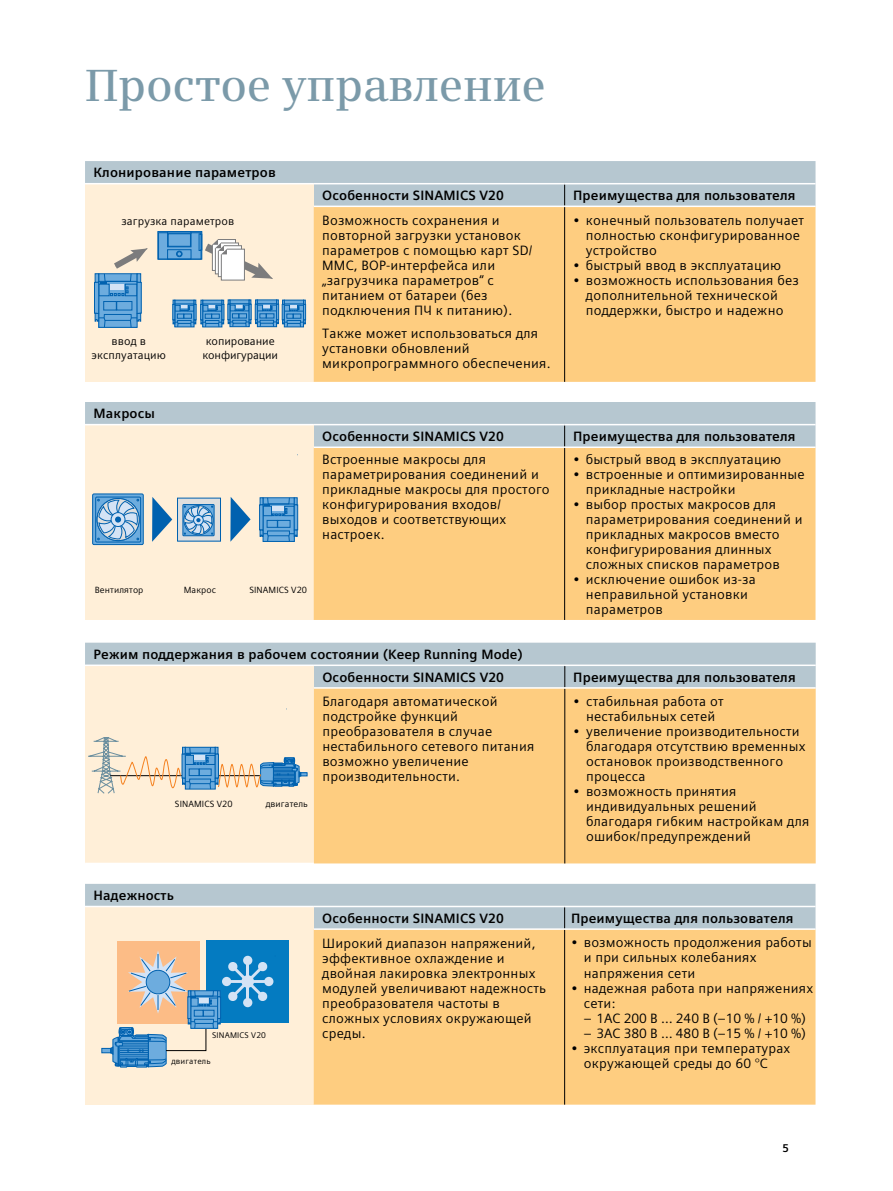
<style>
.page{position:relative;width:893px;height:1191px;background:#fff}
.page>*{position:absolute;margin:0;border:0;box-sizing:border-box;transform-origin:0 0}
.t1{font:600 45px "Siemens Serif";letter-spacing:-.005em;color:#7b9aa9}
.t2{font:13.5px/15px "Siemens Sans Global";letter-spacing:.015em;color:#000}
.t3{font:700 13.5px/22.6px "Siemens Sans Global";letter-spacing:.01em;color:#000}
.t4{font:13.5px "Siemens Sans Global";letter-spacing:-.005em;color:#000}
.t5{font:11.25px/13.8px "Siemens Sans Global";letter-spacing:.01em;color:#000;text-align:center}
.t6{font:11.25px/13.8px "Siemens Sans Global";letter-spacing:-.01em;color:#000}
.t7{font:700 11.25px "Siemens Sans Global";color:#000}
.t8{font:9px "Siemens Sans Global";letter-spacing:.01em;color:#000}
.t9{font:8.25px "Siemens Sans Global";letter-spacing:.02em;color:#000}
</style>
<div class="page">
<div style="left:85px;top:906px;width:229px;height:198px;background:#ffefd8"></div>
<div style="left:314px;top:930px;width:501px;height:174px;background:#fecd80"></div>
<hr style="left:564px;top:930px;width:1px;height:174px;background:#000">
<svg style="left:85px;top:884px;width:730px;height:44px"></svg>
<hr style="left:85px;top:905px;width:229px;height:2px;background:#fff">
<hr style="left:314px;top:905px;width:251px;height:2px;background:#fff">
<hr style="left:565px;top:905px;width:250px;height:2px;background:#fff">
<div style="left:207px;top:940px;width:82px;height:82px;background:#047bc1"></div>
<div style="left:117px;top:941px;width:82px;height:82px;background:#fcbc86"></div>
<div style="left:243px;top:955px;width:9px;height:10px;background:#d4e3f5;border-radius:50%"></div>
<div style="left:243px;top:998px;width:9px;height:9px;background:#d4e3f5;border-radius:50%"></div>
<div style="left:222px;top:976px;width:9px;height:10px;background:#d4e3f5;border-radius:50%"></div>
<div style="left:264px;top:976px;width:9px;height:10px;background:#d4e3f5;border-radius:50%"></div>
<svg style="left:228px;top:961px;width:40px;height:40px"></svg>
<div style="left:241px;top:975px;width:13px;height:12px;background:#d4e3f5;border-radius:50%"></div>
<svg style="left:102px;top:950px;width:119px;height:117px"></svg>
<div style="left:85px;top:665px;width:229px;height:198px;background:#ffefd8"></div>
<div style="left:314px;top:688px;width:502px;height:175px;background:#fecd80"></div>
<hr style="left:564px;top:688px;width:1px;height:175px;background:#000">
<svg style="left:85px;top:642px;width:731px;height:45px"></svg>
<hr style="left:85px;top:664px;width:229px;height:2px;background:#fff">
<hr style="left:85px;top:862px;width:229px;height:2px;background:#fff">
<hr style="left:314px;top:664px;width:251px;height:2px;background:#fff">
<hr style="left:565px;top:664px;width:251px;height:2px;background:#fff">
<svg style="left:88px;top:737px;width:219px;height:56px"></svg>
<div style="left:85px;top:424px;width:229px;height:196px;background:#ffefd8"></div>
<div style="left:314px;top:448px;width:501px;height:172px;background:#fecd80"></div>
<svg style="left:85px;top:402px;width:730px;height:44px"></svg>
<hr style="left:564px;top:448px;width:1px;height:172px;background:#000">
<hr style="left:85px;top:424px;width:229px;height:1px;background:#fff">
<hr style="left:314px;top:424px;width:251px;height:1px;background:#fff">
<hr style="left:565px;top:424px;width:250px;height:1px;background:#fff">
<svg style="left:179px;top:500px;width:40px;height:39px"></svg>
<div style="left:177px;top:498px;width:44px;height:43px;border:1px solid #0061af"></div>
<svg style="left:183px;top:504px;width:31px;height:32px"></svg>
<div style="left:93px;top:494px;width:50px;height:50px;background:#6dacde"></div>
<div style="left:92px;top:493px;width:52px;height:52px;border:1px solid #0061af"></div>
<svg style="left:95px;top:496px;width:47px;height:47px"></svg>
<svg style="left:152px;top:497px;width:20px;height:45px"></svg>
<svg style="left:230px;top:497px;width:21px;height:45px"></svg>
<svg style="left:259px;top:497px;width:39px;height:45px;background:#5297cf"></svg>
<div style="left:85px;top:184px;width:229px;height:198px;background:#ffefd8"></div>
<div style="left:314px;top:207px;width:501px;height:175px;background:#fecd80"></div>
<svg style="left:85px;top:161px;width:730px;height:45px"></svg>
<hr style="left:564px;top:207px;width:1px;height:175px;background:#000">
<hr style="left:85px;top:183px;width:229px;height:1px;background:#fff">
<hr style="left:314px;top:183px;width:251px;height:1px;background:#fff">
<hr style="left:565px;top:183px;width:250px;height:1px;background:#fff">
<svg style="left:94px;top:248px;width:53px;height:80px"></svg>
<div style="left:137px;top:273px;width:4px;height:10px;border:1px solid #0061af"></div>
<div style="left:158px;top:231px;width:44px;height:28px;border:1px solid #0061af"></div>
<div style="left:167px;top:231px;width:24px;height:16px;border:1px solid #0061af"></div>
<svg style="left:158px;top:232px;width:115px;height:49px"></svg>
<div style="left:175px;top:300px;width:19px;height:27px;background:#4993ce"></div>
<div style="left:175px;top:300px;width:19px;height:27px;border:1px solid #0061af"></div>
<div style="left:177px;top:323px;width:14px;height:4px;border:1px solid #0061af"></div>
<div style="left:203px;top:300px;width:19px;height:27px;background:#589ed5"></div>
<div style="left:203px;top:300px;width:19px;height:27px;border:1px solid #0061af"></div>
<div style="left:205px;top:323px;width:14px;height:4px;border:1px solid #0061af"></div>
<div style="left:230px;top:300px;width:19px;height:27px;background:#3888c7"></div>
<div style="left:230px;top:300px;width:19px;height:27px;border:1px solid #0061af"></div>
<div style="left:233px;top:323px;width:13px;height:4px;border:1px solid #0061af"></div>
<div style="left:257px;top:300px;width:20px;height:27px;background:#6dacde"></div>
<div style="left:257px;top:300px;width:20px;height:27px;border:1px solid #0061af"></div>
<div style="left:260px;top:323px;width:14px;height:4px;border:1px solid #0061af"></div>
<div style="left:284px;top:300px;width:19px;height:27px;background:#66a7db"></div>
<div style="left:284px;top:300px;width:20px;height:27px;border:1px solid #0061af"></div>
<div style="left:287px;top:323px;width:14px;height:4px;border:1px solid #0061af"></div>
<svg style="left:172px;top:300px;width:134px;height:24px"></svg>
<h1 class="t1" style="left:85px;top:59px;width:463px">Простое управление</h1>
<p class="t3" style="left:94px;top:161px;width:184px">Клонирование параметров</p>
<p class="t5" style="left:121px;top:214px;width:114px">загрузка параметров</p>
<p class="t5" style="left:91px;top:334px;width:76px">ввод в эксплуатацию</p>
<p class="t6" style="left:202px;top:334px;width:77px">копирование конфигурации</p>
<p class="t3" style="left:94px;top:402px;width:63px">Макросы</p>
<p class="t8" style="left:95px;top:583px;width:50px">Вентилятор</p>
<p class="t8" style="left:184px;top:583px;width:34px">Макрос</p>
<p class="t8" style="left:249px;top:583px;width:59px">SINAMICS V20</p>
<p class="t3" style="left:322px;top:184px;width:183px">Особенности SINAMICS V20</p>
<p class="t3" style="left:573px;top:184px;width:224px">Преимущества для пользователя</p>
<p class="t2" style="left:322px;top:213px;width:212px">Возможность сохранения и повторной загрузки установок параметров с помощью карт SD/<br>MMC, BOP-интерфейса или „загрузчика параметров“ с питанием от батареи (без подключения ПЧ к питанию).</p>
<p class="t2" style="left:322px;top:326px;width:230px">Также может использоваться для установки обновлений микропрограммного обеспечения.</p>
<p class="t2" style="left:586px;top:213px;width:220px;text-indent:-13px">• конечный пользователь получает полностью сконфигурированное устройство</p>
<p class="t2" style="left:573px;top:258px;width:209px">• быстрый ввод в эксплуатацию</p>
<p class="t2" style="left:586px;top:273px;width:214px;text-indent:-13px">• возможность использования без дополнительной технической поддержки, быстро и надежно</p>
<p class="t3" style="left:322px;top:425px;width:183px">Особенности SINAMICS V20</p>
<p class="t3" style="left:573px;top:425px;width:224px">Преимущества для пользователя</p>
<p class="t2" style="left:322px;top:451px;width:229px">Встроенные макросы для параметрирования соединений и прикладные макросы для простого конфигурирования входов/ выходов и соответствующих настроек.</p>
<p class="t2" style="left:573px;top:451px;width:209px">• быстрый ввод в эксплуатацию</p>
<p class="t2" style="left:586px;top:466px;width:220px;text-indent:-13px">• встроенные и оптимизированные прикладные настройки</p>
<p class="t2" style="left:586px;top:496px;width:218px;text-indent:-13px">• выбор простых макросов для параметрирования соединений и прикладных макросов вместо конфигурирования длинных сложных списков параметров</p>
<p class="t2" style="left:586px;top:571px;width:171px;text-indent:-13px">• исключение ошибок из-за неправильной установки параметров</p>
<p class="t3" style="left:322px;top:643px;width:202px;text-indent:-229px">Режим поддержания в рабочем состоянии (Keep Running Mode)<br>Особенности SINAMICS V20</p>
<p class="t3" style="left:573px;top:665px;width:224px">Преимущества для пользователя</p>
<p class="t8" style="left:175px;top:797px;width:59px">SINAMICS V20</p>
<p class="t8" style="left:266px;top:797px;width:44px">двигатель</p>
<p class="t2" style="left:322px;top:694px;width:214px">Благодаря автоматической подстройке функций преобразователя в случае нестабильного сетевого питания возможно увеличение производительности.</p>
<p class="t2" style="left:573px;top:694px;width:152px;text-align:center">• стабильная работа от нестабильных сетей</p>
<p class="t2" style="left:586px;top:724px;width:221px;text-indent:-13px">• увеличение производительности благодаря отсутствию временных остановок производственного процесса</p>
<p class="t2" style="left:586px;top:784px;width:225px;text-indent:-13px">• возможность принятия индивидуальных решений благодаря гибким настройкам для ошибок/предупреждений</p>
<p class="t3" style="left:94px;top:884px;width:82px">Надежность</p>
<p class="t9" style="left:212px;top:1028px;width:55px">SINAMICS V20</p>
<p class="t9" style="left:171px;top:1055px;width:41px">двигатель</p>
<p class="t3" style="left:322px;top:907px;width:183px">Особенности SINAMICS V20</p>
<p class="t3" style="left:571px;top:907px;width:224px">Преимущества для пользователя</p>
<p class="t2" style="left:322px;top:935px;width:225px">Широкий диапазон напряжений, эффективное охлаждение и двойная лакировка электронных модулей увеличивают надежность преобразователя частоты в сложных условиях окружающей среды.</p>
<p class="t2" style="left:584px;top:935px;width:230px;text-indent:-13px">• возможность продолжения работы и при сильных колебаниях напряжения сети</p>
<p class="t2" style="left:584px;top:980px;width:231px;text-indent:-13px">• надежная работа при напряжениях сети:</p>
<p class="t4" style="left:584px;top:1007px;width:224px">– 1AC 200 В … 240 В (–10 % / +10 %)</p>
<p class="t4" style="left:584px;top:1022px;width:224px">– 3AC 380 В … 480 В (–15 % / +10 %)</p>
<p class="t2" style="left:584px;top:1040px;width:208px;text-indent:-13px">• эксплуатация при температурах окружающей среды до 60 °C</p>
<p class="t7" style="left:782px;top:1139px;width:8px">5</p>
</div>
